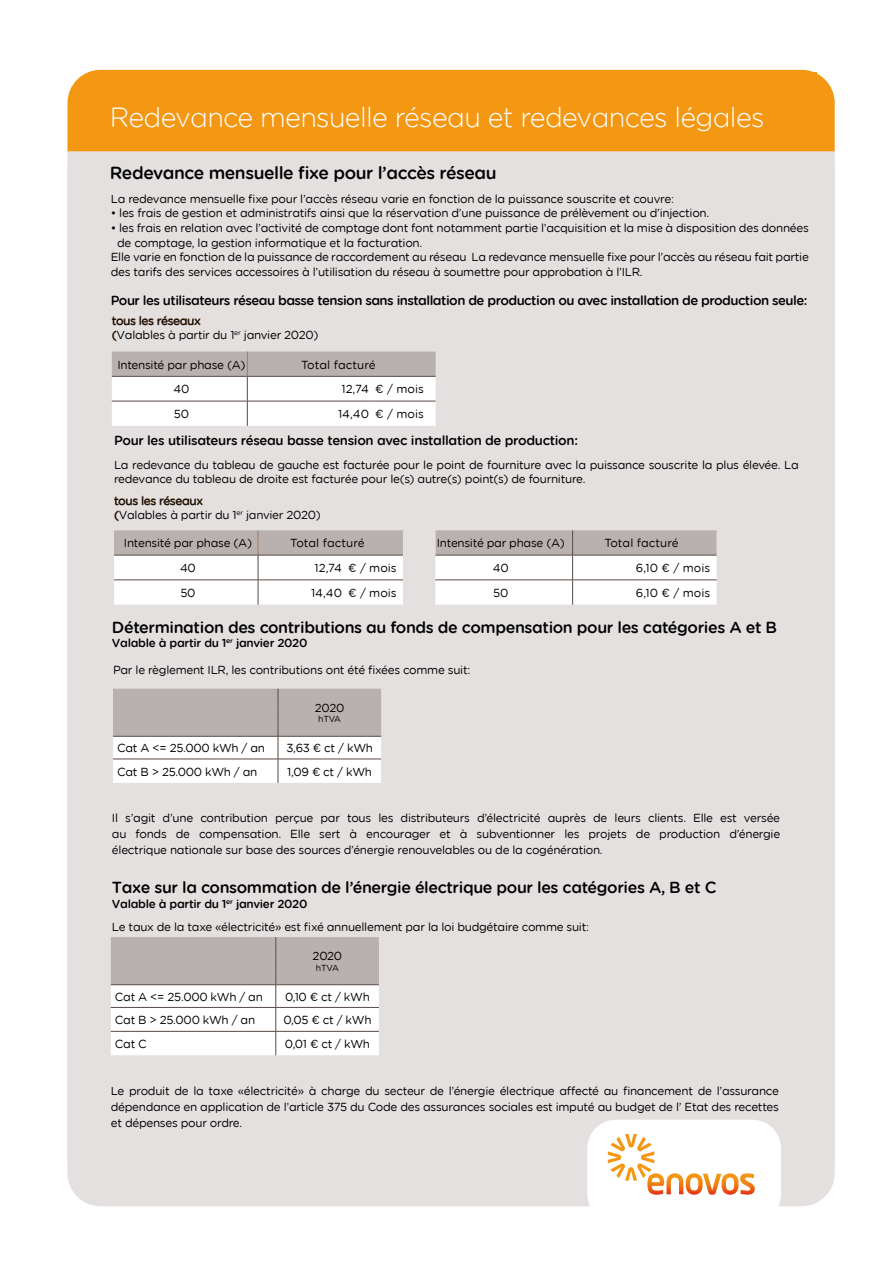
<style>
.page{position:relative;width:893px;height:1263px;background:#fff}
.page>*{position:absolute;margin:0;border:0;box-sizing:border-box;transform-origin:0 0}
.t1{font:27.6px "Gotham Rounded Light Enovos";letter-spacing:-.025em;color:#fff}
.t2{font:17.4px "Gotham Rounded Medium Enovos";letter-spacing:-.025em;color:#000}
.t3{font:16.05px "Gotham Rounded Medium Enovos";letter-spacing:-.025em;color:#000}
.t4{font:13.05px "Gotham Rounded Medium Enovos";letter-spacing:-.04em;color:#000}
.t5{font:11.7px/16px "Gotham Rounded Book Enovos";letter-spacing:-.025em;color:#000}
.t6{font:11.7px "Gotham Rounded Medium Enovos";letter-spacing:-.025em;color:#000}
.t7{font:11.7px "Gotham Rounded Book Enovos";color:#000}
.t8{font:8.7px "Gotham Rounded Book Enovos";letter-spacing:-.025em;color:#000}
.s1{color:#9b7d65}
</style>
<div class="page">
<svg style="left:67px;top:70px;width:768px;height:81px;background:#f49f25"></svg>
<div style="left:110px;top:72px;width:707px;height:82px;background:#f49712"></div>
<div style="left:67px;top:151px;width:768px;height:1042px;background:#e3e0df"></div>
<div style="left:587px;top:1120px;width:194px;height:103px;background:#fff;border-radius:29px"></div>
<svg style="left:608px;top:1134px;width:147px;height:61px"></svg>
<svg style="left:113px;top:689px;width:268px;height:94px"></svg>
<hr style="left:113px;top:736px;width:165px;height:1px;background:#584b44">
<hr style="left:278px;top:736px;width:103px;height:1px;background:#584b44">
<svg style="left:111px;top:937px;width:268px;height:118px"></svg>
<svg style="left:114px;top:530px;width:602px;height:75px"></svg>
<hr style="left:258px;top:555px;width:90px;height:1px;background:#584b44">
<hr style="left:348px;top:555px;width:55px;height:1px;background:#584b44">
<hr style="left:435px;top:555px;width:138px;height:1px;background:#584b44">
<hr style="left:573px;top:555px;width:143px;height:1px;background:#584b44">
<svg style="left:112px;top:343px;width:324px;height:83px"></svg>
<h1 class="t1" style="left:110px;top:99px;width:656px">Redevance mensuelle réseau et redevances légales</h1>
<h2 class="t2" style="left:110px;top:160px;width:388px">Redevance mensuelle fixe pour l’accès réseau</h2>
<p class="t5" style="left:111px;top:190px;width:565px">La redevance mensuelle fixe pour l’accès réseau varie en fonction de la puissance souscrite et couvre:</p>
<p class="t5" style="left:111px;top:205px;width:600px">• les frais de gestion et administratifs ainsi que la réservation d’une puissance de prélèvement ou d’injection.</p>
<p class="t5" style="left:111px;top:219px;width:700px">• les frais en relation avec l’activité de comptage dont font notamment partie l’acquisition et la mise à disposition des données</p>
<p class="t5" style="left:117px;top:234px;width:307px">de comptage, la gestion informatique et la facturation.</p>
<p class="t5" style="left:111px;top:248px;width:700px">Elle varie en fonction de la puissance de raccordement au réseau La redevance mensuelle fixe pour l’accès au réseau fait partie</p>
<p class="t5" style="left:111px;top:263px;width:533px">des tarifs des services accessoires à l’utilisation du réseau à soumettre pour approbation à l’ILR.</p>
<p class="t4" style="left:111px;top:291px;width:698px">Pour les utilisateurs réseau basse tension sans installation de production ou avec installation de production seule:</p>
<p class="t5" style="left:112px;top:313px;width:208px;line-height:14.5px"><span class="s1">tous les réseaux<br>(</span>Valables à partir du 1<sup>er</sup> janvier 2020)</p>
<p class="t5" style="left:117px;top:356px;width:130px">Intensité par phase (A)</p>
<p class="t7" style="left:301px;top:356px;width:76px">Total facturé</p>
<p class="t5" style="left:174px;top:381px;width:17px">40</p>
<p class="t5" style="left:341px;top:381px;width:84px">12,74 € / mois</p>
<p class="t5" style="left:174px;top:405px;width:17px">50</p>
<p class="t5" style="left:338px;top:405px;width:87px">14,40 € / mois</p>
<p class="t4" style="left:114px;top:431px;width:465px">Pour les utilisateurs réseau basse tension avec installation de production:</p>
<p class="t5" style="left:114px;top:457px;width:686px;line-height:14.5px">La redevance du tableau de gauche est facturée pour le point de fourniture avec la puissance souscrite la plus élevée. La redevance du tableau de droite est facturée pour le(s) autre(s) point(s) de fourniture.</p>
<p class="t5" style="left:114px;top:493px;width:208px;line-height:14.5px"><span class="s1">tous les réseaux<br>(</span>Valables à partir du 1<sup>er</sup> janvier 2020)</p>
<p class="t5" style="left:124px;top:535px;width:130px">Intensité par phase (A)</p>
<p class="t7" style="left:290px;top:535px;width:76px">Total facturé</p>
<p class="t5" style="left:437px;top:535px;width:130px">Intensité par phase (A)</p>
<p class="t7" style="left:604px;top:535px;width:76px">Total facturé</p>
<p class="t5" style="left:180px;top:559px;width:17px">40</p>
<p class="t5" style="left:315px;top:559px;width:84px">12,74 € / mois</p>
<p class="t5" style="left:493px;top:559px;width:18px">40</p>
<p class="t5" style="left:636px;top:559px;width:76px">6,10 € / mois</p>
<p class="t5" style="left:180px;top:584px;width:17px">50</p>
<p class="t5" style="left:311px;top:584px;width:87px">14,40 € / mois</p>
<p class="t5" style="left:493px;top:584px;width:17px">50</p>
<p class="t5" style="left:636px;top:584px;width:76px">6,10 € / mois</p>
<h3 class="t3" style="left:112px;top:616px;width:667px">Détermination des contributions au fonds de compensation pour les catégories A et B</h3>
<p class="t6" style="left:112px;top:635px;width:197px">Valable à partir du 1<sup>er</sup> janvier 2020</p>
<p class="t5" style="left:113px;top:662px;width:359px">Par le règlement ILR, les contributions ont été fixées comme suit:</p>
<p class="t5" style="left:315px;top:699px;width:31px">2020</p>
<p class="t8" style="left:318px;top:713px;width:24px">hTVA</p>
<p class="t5" style="left:117px;top:740px;width:149px">Cat A &lt;= 25.000 kWh / an</p>
<p class="t5" style="left:286px;top:740px;width:88px">3,63 € ct / kWh</p>
<p class="t5" style="left:117px;top:763px;width:142px">Cat B &gt; 25.000 kWh / an</p>
<p class="t5" style="left:287px;top:763px;width:86px">1,09 € ct / kWh</p>
<p class="t5" style="left:112px;top:810px;width:670px;text-align:justify">Il s’agit d’une contribution perçue par tous les distributeurs d’électricité auprès de leurs clients. Elle est versée au fonds de compensation. Elle sert à encourager et à subventionner les projets de production d’énergie électrique nationale sur base des sources d’énergie renouvelables ou de la cogénération.</p>
<h3 class="t3" style="left:112px;top:876px;width:606px">Taxe sur la consommation de l’énergie électrique pour les catégories A, B et C</h3>
<p class="t6" style="left:112px;top:895px;width:197px">Valable à partir du 1<sup>er</sup> janvier 2020</p>
<p class="t5" style="left:112px;top:918px;width:479px">Le taux de la taxe «électricité» est fixé annuellement par la loi budgétaire comme suit:</p>
<p class="t5" style="left:313px;top:947px;width:31px">2020</p>
<p class="t8" style="left:316px;top:962px;width:24px">hTVA</p>
<p class="t5" style="left:115px;top:988px;width:149px">Cat A &lt;= 25.000 kWh / an</p>
<p class="t5" style="left:285px;top:988px;width:86px">0,10 € ct / kWh</p>
<p class="t5" style="left:115px;top:1011px;width:142px">Cat B &gt; 25.000 kWh / an</p>
<p class="t5" style="left:283px;top:1011px;width:90px">0,05 € ct / kWh</p>
<p class="t5" style="left:115px;top:1035px;width:33px">Cat C</p>
<p class="t5" style="left:285px;top:1035px;width:87px">0,01 € ct / kWh</p>
<p class="t5" style="left:111px;top:1082px;width:670px;text-align:justify">Le produit de la taxe «électricité» à charge du secteur de l’énergie électrique affecté au financement de l’assurance dépendance en application de l’article 375 du Code des assurances sociales est imputé au budget de l’ Etat des recettes et dépenses pour ordre.</p>
<p class="t5" style="left:117px;top:877px;width:670px">and are inserted in a transparent fashion in your natural gas bill by Enovos Luxembourg S.A. Any subsequent changes</p>
</div>
